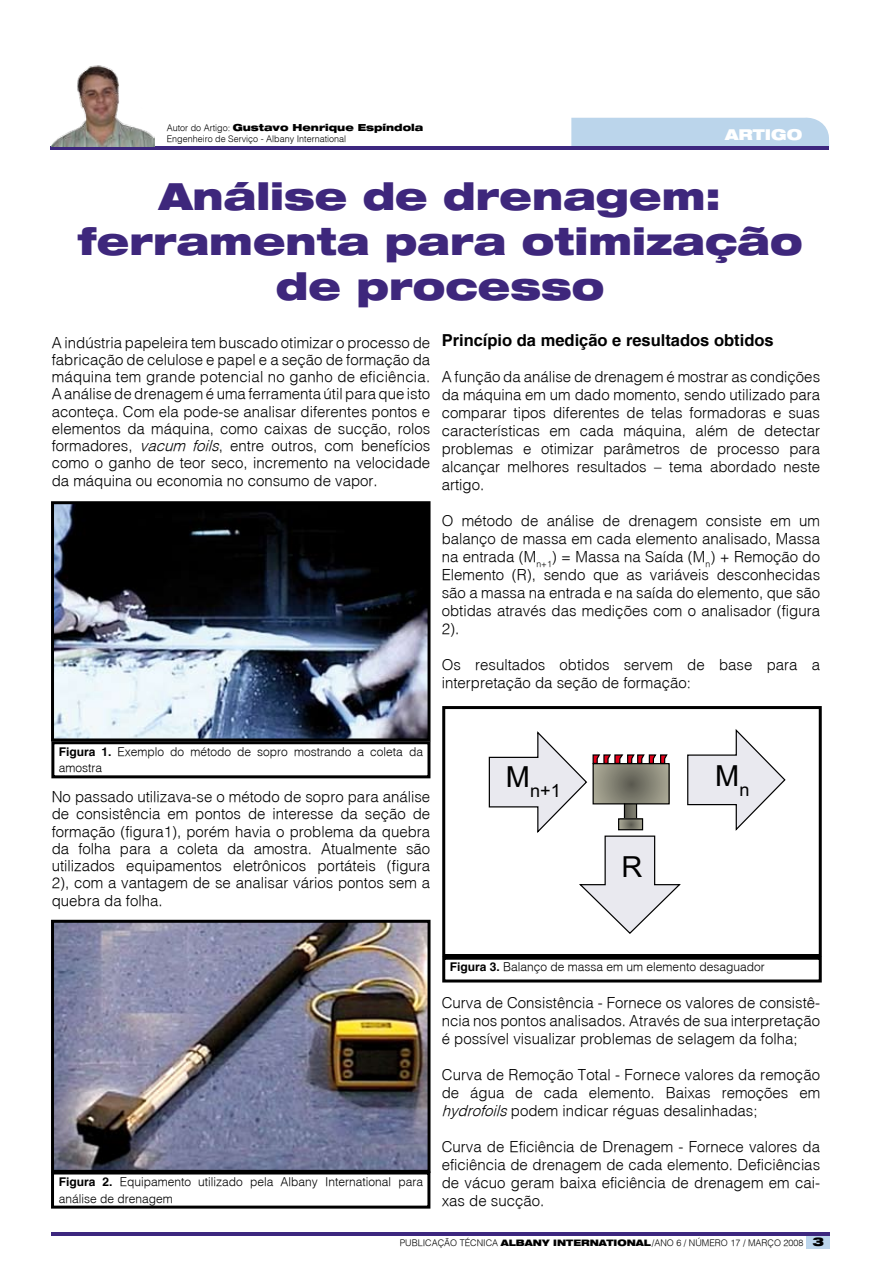
<style>
.page{position:relative;width:893px;height:1276px;background:#fff}
.page>*{position:absolute;margin:0;border:0;box-sizing:border-box;transform-origin:0 0}
.t1{font:900 expanded 37.5px/45px "Helvetica Neue";color:#3e277c;text-align:center}
.t2{font:28.95px "Arial";color:#000}
.t3{font:18.15px "Arial";color:#000}
.t4{font:700 16.5px "Helvetica";color:#000}
.t5{font:300 15px/18px "Helvetica";color:#000;text-align:justify}
.t6{font:900 expanded 15px "Helvetica Neue";color:#fff}
.t7{font:300 12px/16.5px "Helvetica";color:#000}
.t8{font:900 expanded 12px "Helvetica Neue";color:#000}
.t9{font:900 expanded 9.75px "Helvetica Neue";color:#000}
.t10{font:300 9px "Helvetica";color:#000}
.s1{font-family:"Helvetica";font-weight:300;font-stretch:normal;font-size:9px}
.s2{font-style:italic}
.s3{font-weight:700}
.s4{font-family:"Helvetica Neue";font-weight:900;font-stretch:expanded}
</style>
<div class="page">
<svg style="left:571px;top:117px;width:258px;height:30px;background:#b9d0e8"></svg>
<hr style="left:51px;top:147px;width:778px;height:3px;background:#3d277f">
<div style="left:806px;top:1234px;width:24px;height:15px;background:#bcd5ec"></div>
<hr style="left:51px;top:1232px;width:779px;height:3px;background:#3d277f">
<img style="left:52px;top:65px;width:102px;height:82px">
<img style="left:55px;top:505px;width:372px;height:232px">
<div style="left:51px;top:501px;width:380px;height:240px;border:3px solid #000"></div>
<div style="left:51px;top:741px;width:379px;height:37px;border:3px solid #000"></div>
<img style="left:55px;top:923px;width:372px;height:245px">
<div style="left:51px;top:919px;width:380px;height:253px;border:3px solid #000"></div>
<div style="left:51px;top:1171px;width:379px;height:37px;border:3px solid #000"></div>
<svg style="left:488px;top:729px;width:298px;height:205px"></svg>
<div style="left:442px;top:706px;width:380px;height:251px;border:3px solid #000"></div>
<div style="left:442px;top:956px;width:380px;height:26px;border:3px solid #000"></div>
<p class="t9" style="left:167px;top:121px;width:258px"><span class="s1">Autor do Artigo:</span> Gustavo Henrique Espíndola</p>
<p class="t10" style="left:167px;top:133px;width:181px">Engenheiro de Serviço - Albany International</p>
<p class="t6" style="left:725px;top:124px;width:79px">aRTIGO</p>
<h1 class="t1" style="left:77px;top:172px;width:727px">Análise de drenagem: ferramenta para otimização de processo</h1>
<p class="t5" style="left:52px;top:333px;width:380px;line-height:17.2px">A indústria papeleira tem buscado otimizar o processo de fabricação de celulose e papel e a seção de formação da máquina tem grande potencial no ganho de eficiência.<br>A análise de drenagem é uma ferramenta útil para que isto aconteça. Com ela pode-se analisar diferentes pontos e elementos da máquina, como caixas de sucção, rolos formadores, <span class="s2">vacum foils</span>, entre outros, com benefícios como o ganho de teor seco, incremento na velocidade da máquina ou economia no consumo de vapor.</p>
<p class="t4" style="left:442px;top:330px;width:333px">Princípio da medição e resultados obtidos</p>
<p class="t5" style="left:442px;top:367px;width:380px">A função da análise de drenagem é mostrar as condições da máquina em um dado momento, sendo utilizado para comparar tipos diferentes de telas formadoras e suas características em cada máquina, além de detectar problemas e otimizar parâmetros de processo para alcançar melhores resultados – tema abordado neste artigo.</p>
<p class="t5" style="left:442px;top:511px;width:380px">O método de análise de drenagem consiste em um balanço de massa em cada elemento analisado, Massa na entrada (M<sub>n+1</sub>) = Massa na Saída (M<sub>n</sub>) + Remoção do Elemento (R), sendo que as variáveis desconhecidas são a massa na entrada e na saída do elemento, que são obtidas através das medições com o analisador (figura 2).</p>
<p class="t5" style="left:442px;top:655px;width:380px">Os resultados obtidos servem de base para a interpretação da seção de formação:</p>
<p class="t7" style="left:59px;top:743px;width:366px"><span class="s3">Figura 1.</span> Exemplo do método de sopro mostrando a coleta da amostra</p>
<p class="t5" style="left:52px;top:788px;width:380px;line-height:17.2px">No passado utilizava-se o método de sopro para análise de consistência em pontos de interesse da seção de formação (figura1), porém havia o problema da quebra da folha para a coleta da amostra. Atualmente são utilizados equipamentos eletrônicos portáteis (figura 2), com a vantagem de se analisar vários pontos sem a quebra da folha.</p>
<p class="t3" style="left:506px;top:779px;width:57px"><sup>M</sup>n+1</p>
<h2 class="t2" style="left:715px;top:757px;width:36px">M<sub>n</sub></h2>
<h2 class="t2" style="left:621px;top:847px;width:22px">R</h2>
<p class="t7" style="left:59px;top:1173px;width:366px"><span class="s3">Figura 2.</span> Equipamento utilizado pela Albany International para análise de drenagem</p>
<p class="t7" style="left:450px;top:958px;width:316px"><span class="s3">Figura 3.</span> Balanço de massa em um elemento desaguador</p>
<p class="t5" style="left:442px;top:993px;width:380px">Curva de Consistência - Fornece os valores de consistê&shy;ncia nos pontos analisados. Através de sua interpretação é possível visualizar problemas de selagem da folha;</p>
<p class="t5" style="left:442px;top:1065px;width:380px">Curva de Remoção Total - Fornece valores da remoção de água de cada elemento. Baixas remoções em <span class="s2">hydrofoils</span>podem indicar réguas desalinhadas;</p>
<p class="t5" style="left:442px;top:1137px;width:380px">Curva de Eficiência de Drenagem - Fornece valores da eficiência de drenagem de cada elemento. Deficiências de vácuo geram baixa eficiência de drenagem em cai&shy;xas de sucção.</p>
<p class="t10" style="left:400px;top:1237px;width:90px">PUBLICAção técnica</p>
<p class="t10" style="left:501px;top:1237px;width:304px"><span class="s4">ALBANY INTERNATIONAL</span>/ANO 6 / N ÚMERO 17 / MARÇO 2008</p>
<p class="t8" style="left:813px;top:1234px;width:13px">3</p>
</div>
